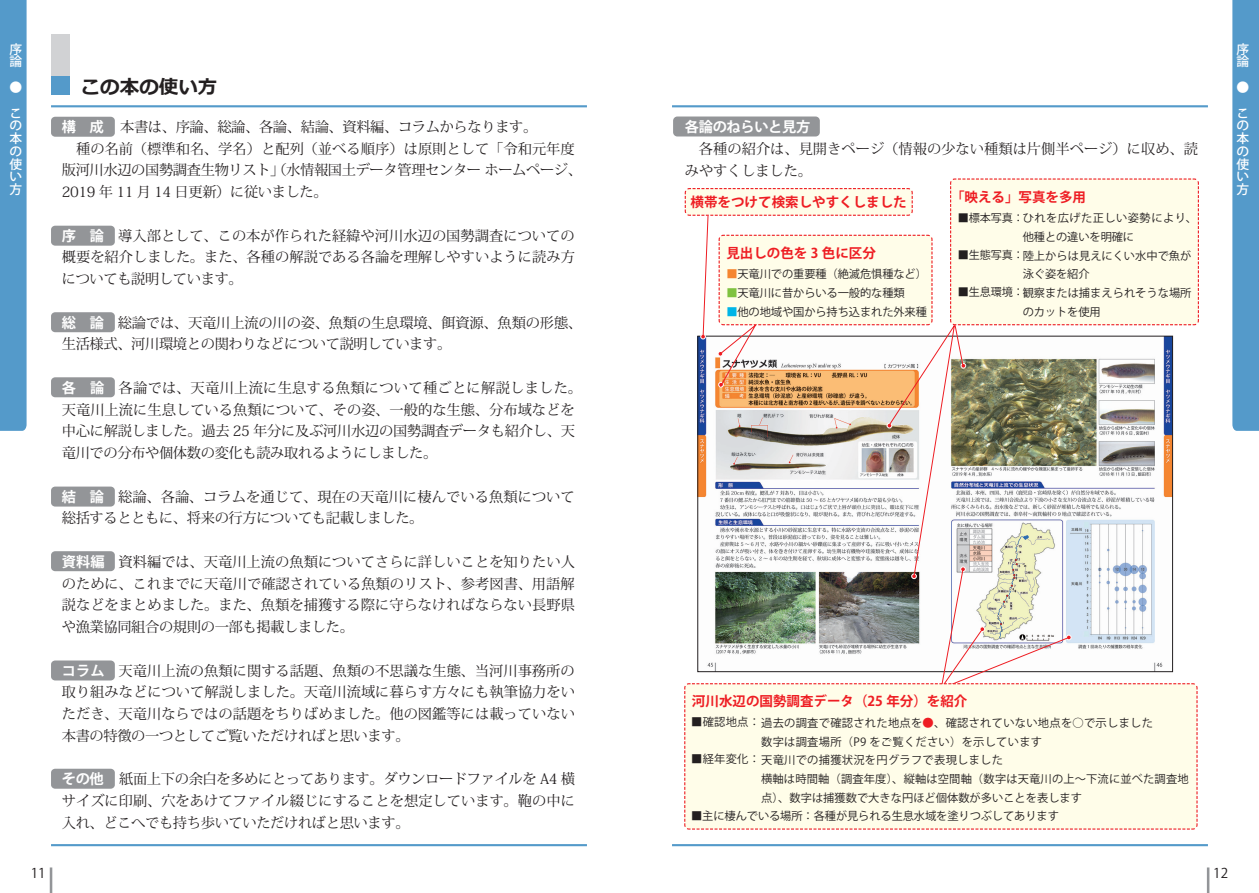
<style>
.page{position:relative;width:1259px;height:893px;background:#fff}
.page>*{position:absolute;margin:0;border:0;box-sizing:border-box;transform-origin:0 0}
.t1{font:700 19.5px "Meiryo";color:#231f20}
.t2{font:14.25px/21.8px "Koz Min Pr 6 N";letter-spacing:-.01em;color:#231f20}
.t3{font:700 14.25px "Koz Go Pr 6 N";letter-spacing:-.025em;color:#fff}
.t4{font:700 13.5px "Koz Go Pr 6 N";color:#ee1d23}
.t5{font:13.5px "Koz Go Pro";color:#231f20}
.t6{font:500 12.75px/12.8px "Koz Go Pr 6 N";color:#fff}
.t7{font:11.25px/18.8px "Koz Go Pr 6 N";color:#231f20}
.t8{font:11.25px "Koz Go Pr 6 N";letter-spacing:.025em;color:#231f20}
.t9{font:11.25px "Koz Go Pr 6 N";letter-spacing:.04em;color:#231f20}
.s1{font-family:"Koz Go Pr 6 N";font-weight:700;color:#fff}
.s2{color:#f58631}
.s3{color:#7fc241}
.s4{color:#00b5e7}
.s5{font-size:11.1px}
.s6{color:#ee1d23}
</style>
<div class="page">
<div style="left:0;top:0;width:27px;height:431px;background:#549aca"></div>
<hr style="left:50px;top:867px;width:2px;height:26px;background:#939598">
<hr style="left:1206px;top:867px;width:3px;height:26px;background:#939598">
<hr style="left:672px;top:105px;width:536px;height:2px;background:#549aca">
<hr style="left:51px;top:105px;width:536px;height:2px;background:#549aca">
<hr style="left:51px;top:844px;width:536px;height:2px;background:#549aca">
<hr style="left:672px;top:844px;width:536px;height:2px;background:#549aca">
<div style="left:1232px;top:0;width:27px;height:431px;background:#549aca"></div>
<div style="left:51px;top:34px;width:19px;height:61px;background:#d1d2d4"></div>
<div style="left:51px;top:77px;width:19px;height:18px;background:#549aca"></div>
<div style="left:51px;top:660px;width:64px;height:20px;background:#939598;border-radius:4px"></div>
<div style="left:51px;top:551px;width:64px;height:20px;background:#939598;border-radius:4px"></div>
<div style="left:51px;top:487px;width:64px;height:20px;background:#939598;border-radius:4px"></div>
<div style="left:51px;top:377px;width:64px;height:20px;background:#939598;border-radius:4px"></div>
<div style="left:51px;top:312px;width:64px;height:20px;background:#939598;border-radius:4px"></div>
<div style="left:51px;top:226px;width:64px;height:20px;background:#939598;border-radius:4px"></div>
<div style="left:51px;top:117px;width:64px;height:20px;background:#939598;border-radius:4px"></div>
<div style="left:51px;top:769px;width:64px;height:20px;background:#939598;border-radius:4px"></div>
<div style="left:673px;top:117px;width:147px;height:19px;background:#939598;border-radius:4px"></div>
<svg style="left:684px;top:822px;width:514px;height:8px;background:#fde7d7"></svg>
<img style="left:684px;top:178px;width:515px;height:644px">
<p class="t6" style="left:10px;top:43px;width:14px">序論</p>
<p class="t6" style="left:10px;top:75px;width:14px;line-height:25.5px">●こ</p>
<p class="t6" style="left:10px;top:119px;width:14px;text-align:justify">の本の使い方</p>
<h1 class="t1" style="left:81px;top:73px;width:138px">この本の使い方</h1>
<p class="t2" style="left:62px;top:116px;width:522px"><span class="s1">構　成 　</span>本書は、序論、総論、各論、結論、資料編、コラムからなります。<br>　種の名前（標準和名、学名）と配列（並べる順序）は原則として「令和元年度版河川水辺の国勢調査生物リスト」（水情報国土データ管理センター ホームページ、2019 年 11 月 14 日更新）に従いました。</p>
<p class="t2" style="left:62px;top:225px;width:515px;text-align:justify"><span class="s1">序　論</span>　導入部として、この本が作られた経緯や河川水辺の国勢調査についての概要を紹介しました。また、各種の解説である各論を理解しやすいように読み方についても説明しています。</p>
<p class="t2" style="left:62px;top:312px;width:522px"><span class="s1">総　論</span>　総論では、天竜川上流の川の姿、魚類の生息環境、餌資源、魚類の形態、生活様式、河川環境との関わりなどについて説明しています。</p>
<p class="t2" style="left:62px;top:377px;width:521px"><span class="s1">各　論</span>　各論では、天竜川上流に生息する魚類について種ごとに解説しました。天竜川上流に生息している魚類について、その姿、一般的な生態、分布域などを中心に解説しました。過去 25 年分に及ぶ河川水辺の国勢調査データも紹介し、天竜川での分布や個体数の変化も読み取れるようにしました。</p>
<p class="t2" style="left:62px;top:486px;width:514px"><span class="s1">結　論</span>　総論、各論、コラムを通じて、現在の天竜川に棲んでいる魚類について総括するとともに、将来の行方についても記載しました。</p>
<p class="t2" style="left:62px;top:551px;width:515px;text-align:justify"><span class="s1">資料編</span>　資料編では、天竜川上流の魚類についてさらに詳しいことを知りたい人のために、これまでに天竜川で確認されている魚類のリスト、参考図書、用語解説などをまとめました。また、魚類を捕獲する際に守らなければならない長野県や漁業協同組合の規則の一部も掲載しました。</p>
<p class="t2" style="left:62px;top:660px;width:515px;text-align:justify"><span class="s1">コラム</span>　天竜川上流の魚類に関する話題、魚類の不思議な生態、当河川事務所の取り組みなどについて解説しました。天竜川流域に暮らす方々にも執筆協力をいただき、天竜川ならではの話題をちりばめました。他の図鑑等には載っていない本書の特徴の一つとしてご覧いただければと思います。</p>
<p class="t2" style="left:62px;top:769px;width:515px;text-align:justify"><span class="s1">その他</span>　紙面上下の余白を多めにとってあります。ダウンロードファイルを A4 横サイズに印刷、穴をあけてファイル綴じにすることを想定しています。鞄の中に入れ、どこへでも持ち歩いていただければと思います。</p>
<p class="t3" style="left:685px;top:118px;width:127px">各論のねらいと見方</p>
<p class="t2" style="left:685px;top:138px;width:515px;text-indent:14px">各種の紹介は、見開きページ（情報の少ない種類は片側半ページ）に収め、読みやすくしました。</p>
<p class="t4" style="left:690px;top:194px;width:218px">横帯をつけて検索しやすくしました</p>
<p class="t4" style="left:726px;top:245px;width:151px">見出しの色を 3 色に区分</p>
<p class="t7" style="left:726px;top:265px;width:202px"><span class="s2">■</span>天竜川での重要種（絶滅危惧種など）</p>
<p class="t7" style="left:726px;top:284px;width:180px"><span class="s3">■</span>天竜川に昔からいる一般的な種類</p>
<p class="t7" style="left:726px;top:303px;width:202px"><span class="s4">■</span>他の地域や国から持ち込まれた外来種</p>
<p class="t4" style="left:951px;top:189px;width:136px">「映える」写真を多用</p>
<p class="t9" style="left:958px;top:212px;width:241px"><span class="s5">■標本写真：</span>ひれを広げた正しい姿勢により、</p>
<p class="t7" style="left:958px;top:246px;width:235px"><span class="s5">■生態写真：</span>陸上からは見えにくい水中で魚が</p>
<p class="t7" style="left:958px;top:284px;width:235px"><span class="s5">■生息環境：</span>観察または捕まえられそうな場所</p>
<p class="t7" style="left:1022px;top:228px;width:113px">他種との違いを明確に</p>
<p class="t7" style="left:1022px;top:265px;width:68px">泳ぐ姿を紹介</p>
<p class="t7" style="left:1022px;top:303px;width:80px">のカットを使用</p>
<p class="t6" style="left:1236px;top:43px;width:14px">序論</p>
<p class="t6" style="left:1236px;top:75px;width:14px;line-height:25.5px">●こ</p>
<p class="t6" style="left:1236px;top:119px;width:14px;text-align:justify">の本の使い方</p>
<p class="t4" style="left:692px;top:694px;width:277px">河川水辺の国勢調査データ（25 年分）を紹介</p>
<p class="t8" style="left:691px;top:716px;width:463px">■確認地点：過去の調査で確認された地点を<span class="s6">●</span>、確認されていない地点を○で示しました</p>
<p class="t8" style="left:691px;top:754px;width:313px">■経年変化：天竜川での捕獲状況を円グラフで表現しました</p>
<p class="t8" style="left:761px;top:735px;width:282px">数字は調査場所（P9 をご覧ください）を示しています</p>
<p class="t7" style="left:761px;top:770px;width:429px">横軸は時間軸（調査年度）、縦軸は空間軸（数字は天竜川の上～下流に並べた調査地点）、数字は捕獲数で大きな円ほど個体数が多いことを表します</p>
<p class="t7" style="left:691px;top:807px;width:369px">■主に棲んでいる場所：各種が見られる生息水域を塗りつぶしてあります</p>
<p class="t5" style="left:31px;top:865px;width:16px">11</p>
<p class="t5" style="left:1213px;top:865px;width:16px">12</p>
</div>
